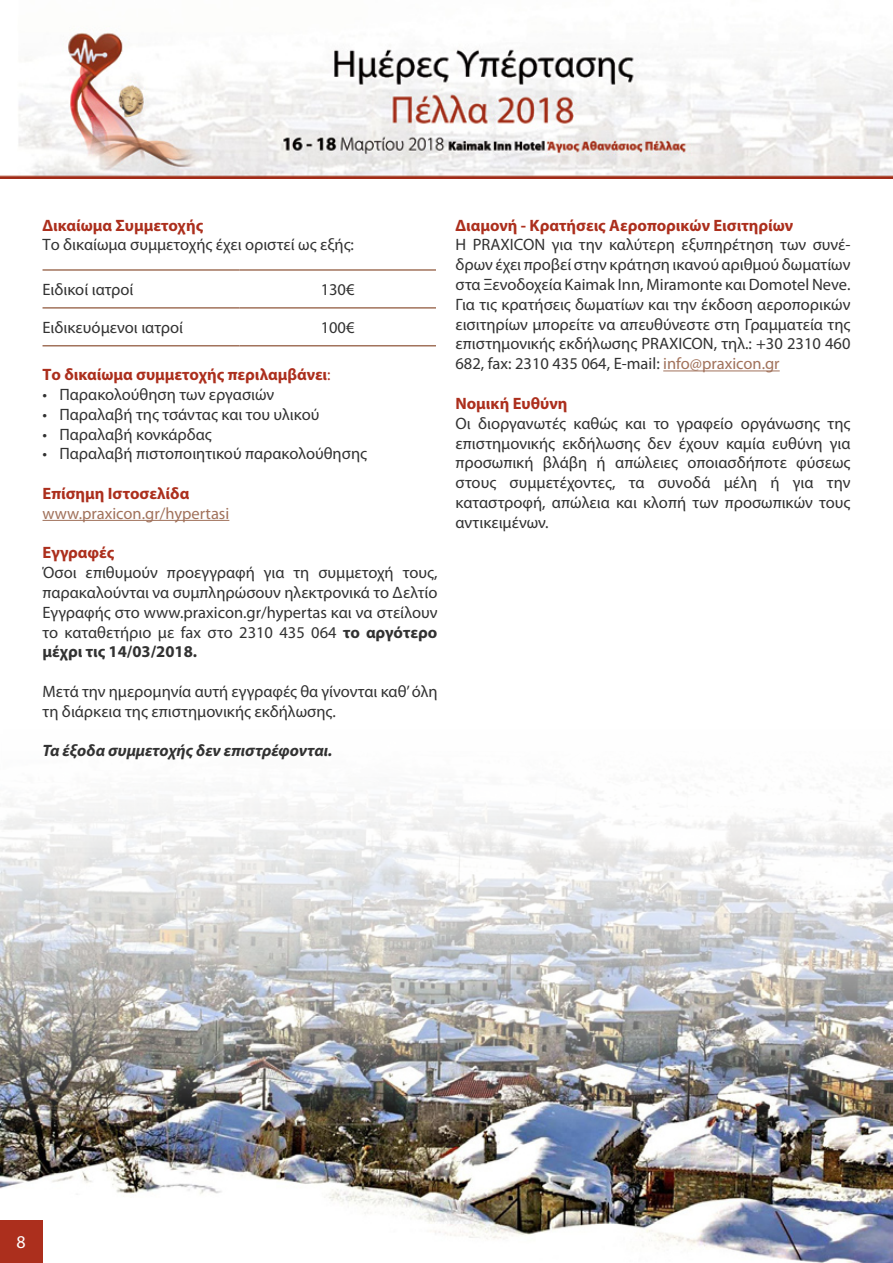
<style>
.page{position:relative;width:893px;height:1263px;background:#fff}
.page>*{position:absolute;margin:0;border:0;box-sizing:border-box;transform-origin:0 0}
.t1{font:18px "Myriad Pro";color:#fff}
.t2{font:16.5px/19.8px "Myriad Pro";color:#323232;text-align:justify}
.t3{font:700 16.5px "Myriad Pro";color:#ac2f1d}
.t4{font:italic 700 16.5px "Myriad Pro";color:#323232}
.t5{font:16.5px "Myriad Pro";color:#a1725b}
.s1{font-weight:400}
.s2{font-weight:700}
.s3{color:#a1725b}
</style>
<div class="page">
<img style="left:0;top:790px;width:893px;height:473px">
<img style="left:0;top:32px;width:893px;height:147px">
<div style="left:0;top:1220px;width:43px;height:43px;background:#ac2f1d"></div>
<hr style="left:43px;top:520px;width:186px;height:1px;background:#a1725b">
<hr style="left:43px;top:269px;width:196px;height:2px;background:#a1725b">
<hr style="left:239px;top:269px;width:197px;height:2px;background:#a1725b">
<hr style="left:43px;top:307px;width:196px;height:2px;background:#a1725b">
<hr style="left:239px;top:307px;width:197px;height:2px;background:#a1725b">
<hr style="left:43px;top:345px;width:196px;height:1px;background:#a1725b">
<hr style="left:239px;top:345px;width:197px;height:1px;background:#a1725b">
<hr style="left:663px;top:370px;width:117px;height:1px;background:#a1725b">
<p class="t3" style="left:43px;top:214px;width:162px">Δικαίωμα Συμμετοχής</p>
<p class="t2" style="left:43px;top:235px;width:313px">Το δικαίωμα συμμετοχής έχει οριστεί ως εξής:</p>
<p class="t2" style="left:43px;top:279px;width:92px">Ειδικοί ιατροί</p>
<p class="t2" style="left:321px;top:279px;width:35px">130€</p>
<p class="t2" style="left:43px;top:317px;width:142px">Ειδικευόμενοι ιατροί</p>
<p class="t2" style="left:321px;top:317px;width:35px">100€</p>
<p class="t3" style="left:43px;top:364px;width:290px">Το δικαίωμα συμμετοχής περιλαμβάνει<span class="s1">:</span></p>
<p class="t2" style="left:43px;top:384px;width:233px">• Παρακολούθηση των εργασιών</p>
<p class="t2" style="left:43px;top:404px;width:278px">• Παραλαβή της τσάντας και του υλικού</p>
<p class="t2" style="left:43px;top:424px;width:171px">• Παραλαβή κονκάρδας</p>
<p class="t2" style="left:43px;top:444px;width:326px">• Παραλαβή πιστοποιητικού παρακολούθησης</p>
<p class="t3" style="left:43px;top:483px;width:148px">Επίσημη Ιστοσελίδα</p>
<p class="t5" style="left:43px;top:503px;width:188px">www.praxicon.gr/hypertasi</p>
<p class="t3" style="left:43px;top:542px;width:73px">Εγγραφές</p>
<p class="t2" style="left:43px;top:562px;width:396px">Όσοι επιθυμούν προεγγραφή για τη συμμετοχή τους, παρακαλούνται να συμπληρώσουν ηλεκτρονικά το Δελτίο Εγγραφής στο www.praxicon.gr/hypertas και να στείλουν το καταθετήριο με fax στο 2310 435 064 <span class="s2">το αργότερο μέχρι τις 14/03/2018.</span></p>
<p class="t2" style="left:43px;top:681px;width:396px">Μετά την ημερομηνία αυτή εγγραφές θα γίνονται καθ’ όλη τη διάρκεια της επιστημονικής εκδήλωσης.</p>
<p class="t4" style="left:43px;top:740px;width:292px">Τα έξοδα συμμετοχής δεν επιστρέφονται.</p>
<p class="t3" style="left:455px;top:214px;width:339px">Διαμονή - Κρατήσεις Αεροπορικών Εισιτηρίων</p>
<p class="t2" style="left:455px;top:235px;width:396px">Η PRAXICON για την καλύτερη εξυπηρέτηση των συνέ&shy;δρων έχει προβεί στην κράτηση ικανού αριθμού δωματίων στα Ξενοδοχεία Kaimak Inn, Miramonte και Domotel Neve.<br>Για τις κρατήσεις δωματίων και την έκδοση αεροπορικών εισιτηρίων μπορείτε να απευθύνεστε στη Γραμματεία της επιστημονικής εκδήλωσης PRAXICON, τηλ.: +30 2310 460<br>682, fax: 2310 435 064, E-mail: <span class="s3">info@praxicon.gr</span></p>
<p class="t3" style="left:455px;top:393px;width:113px">Νομική Ευθύνη</p>
<p class="t2" style="left:455px;top:413px;width:396px">Οι διοργανωτές καθώς και το γραφείο οργάνωσης της επιστημονικής εκδήλωσης δεν έχουν καμία ευθύνη για προσωπική βλάβη ή απώλειες οποιασδήποτε φύσεως στους συμμετέχοντες, τα συνοδά μέλη ή για την καταστροφή, απώλεια και κλοπή των προσωπικών τους αντικειμένων.</p>
<p class="t1" style="left:17px;top:1231px;width:11px">8</p>
</div>
